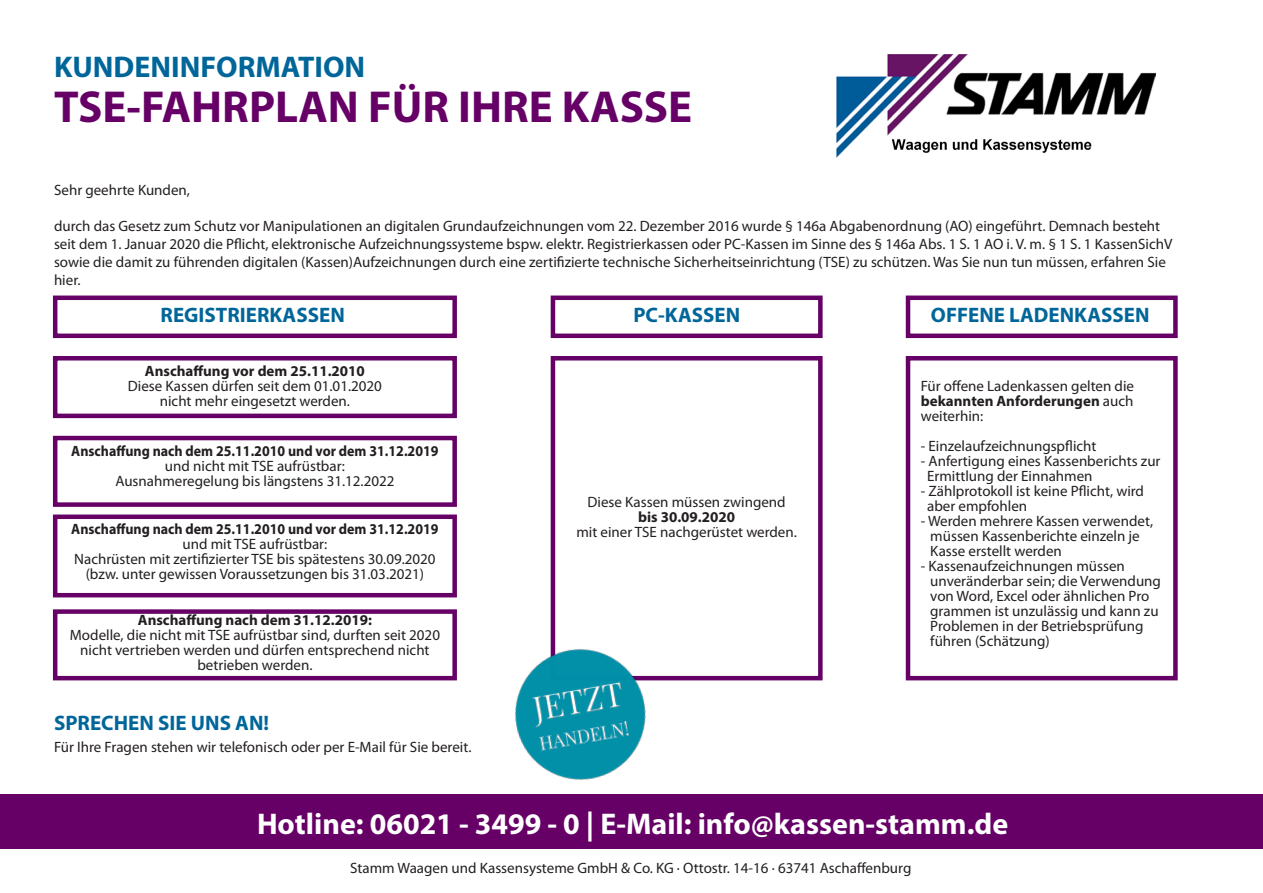
<style>
.page{position:relative;width:1263px;height:893px;background:#fff}
.page>*{position:absolute;margin:0;border:0;box-sizing:border-box;transform-origin:0 0}
.t1{font:700 45px "Myriad Pro";color:#606}
.t2{font:700 30px "Myriad Pro";color:#fff}
.t3{font:700 30px "Myriad Pro";color:#069}
.t4{font:700 21px "Myriad Pro";color:#069}
.t5{font:15px/15px "Myriad Pro";color:#231f20}
.t6{font:700 15px/15px "Myriad Pro";color:#231f20;text-align:center;scale:.93 1}
.t7{font:700 15px "Myriad Pro";color:#231f20}
.s1{font-weight:700}
.s2{font-weight:400}
</style>
<div class="page">
<img style="left:837px;top:54px;width:318px;height:104px">
<div style="left:0;top:794px;width:1263px;height:54px;background:#606"></div>
<div style="left:53px;top:296px;width:404px;height:42px;border:4px solid #606"></div>
<div style="left:551px;top:296px;width:272px;height:42px;border:4px solid #606"></div>
<div style="left:906px;top:296px;width:272px;height:42px;border:4px solid #606"></div>
<div style="left:53px;top:356px;width:404px;height:62px;border:4px solid #606"></div>
<div style="left:53px;top:436px;width:404px;height:71px;border:4px solid #606"></div>
<div style="left:53px;top:514px;width:404px;height:83px;border:4px solid #606"></div>
<div style="left:53px;top:609px;width:404px;height:71px;border:4px solid #606"></div>
<div style="left:551px;top:356px;width:272px;height:324px;border:4px solid #606"></div>
<div style="left:906px;top:356px;width:272px;height:324px;border:4px solid #606"></div>
<img style="left:383px;top:595px;width:418px;height:254px">
<p class="t3" style="left:54px;top:47px;width:313px">KUNDENINFORMATION</p>
<p class="t1" style="left:54px;top:77px;width:640px">TSE-FAHRPLAN FÜR IHRE KASSE</p>
<p class="t5" style="left:54px;top:182px;width:138px">Sehr geehrte Kunden,</p>
<p class="t5" style="left:54px;top:217px;width:1120px;line-height:18px">durch das Gesetz zum Schutz vor Manipulationen an digitalen Grundaufzeichnungen vom 22. Dezember 2016 wurde § 146a Abgabenordnung (AO) eingeführt. Demnach besteht seit dem 1. Januar 2020 die Pflicht, elektronische Aufzeichnungssysteme bspw. elektr. Registrierkassen oder PC-Kassen im Sinne des § 146a Abs. 1 S. 1 AO i. V. m. § 1 S. 1 KassenSichV sowie die damit zu führenden digitalen (Kassen)Aufzeichnungen durch eine zertifizierte technische Sicherheitseinrichtung (TSE) zu schützen. Was Sie nun tun müssen, erfahren Sie hier.</p>
<p class="t4" style="left:161px;top:301px;width:186px">REGISTRIERKASSEN</p>
<p class="t4" style="left:633px;top:301px;width:108px">PC-KASSEN</p>
<p class="t4" style="left:931px;top:301px;width:220px">OFFENE LADENKASSEN</p>
<p class="t5" style="left:128px;top:364px;width:255px;text-align:center"><span class="s1">Anschaffung vor dem 25.11.2010<br></span>Diese Kassen dürfen seit dem 01.01.2020 nicht mehr eingesetzt werden.</p>
<p class="t5" style="left:71px;top:443px;width:369px;text-align:center"><span class="s1">Anschaffung nach dem 25.11.2010 und vor dem 31.12.2019 </span>und nicht mit TSE aufrüstbar:<br>Ausnahmeregelung bis längstens 31.12.2022</p>
<p class="t6" style="left:71px;top:521px;width:396px">Anschaffung nach dem 25.11.2010 und vor dem 31.12.2019 <span class="s2">und mit TSE aufrüstbar:</span></p>
<p class="t5" style="left:74px;top:551px;width:363px;text-align:center">Nachrüsten mit zertifizierter TSE bis spätestens 30.09.2020 (bzw. unter gewissen Voraussetzungen bis 31.03.2021)</p>
<p class="t7" style="left:138px;top:610px;width:236px">Anschaffung nach dem 31.12.2019:</p>
<p class="t5" style="left:70px;top:627px;width:372px;text-align:center">Modelle, die nicht mit TSE aufrüstbar sind, durften seit 2020 nicht vertrieben werden und dürfen entsprechend nicht betrieben werden.</p>
<p class="t4" style="left:54px;top:710px;width:217px">SPRECHEN SIE UNS AN!</p>
<p class="t5" style="left:54px;top:739px;width:419px">Für Ihre Fragen stehen wir telefonisch oder per E-Mail für Sie bereit.</p>
<p class="t5" style="left:587px;top:494px;width:200px;text-align:center">Diese Kassen müssen zwingend <span class="s1">bis 30.09.2020</span></p>
<p class="t5" style="left:576px;top:524px;width:222px">mit einer TSE nachgerüstet werden.</p>
<p class="t5" style="left:921px;top:378px;width:215px;text-align:justify">Für offene Ladenkassen gelten die <span class="s1">bekannten Anforderungen</span> auch weiterhin:</p>
<p class="t5" style="left:921px;top:438px;width:177px">- Einzelaufzeichnungspflicht</p>
<p class="t5" style="left:927px;top:453px;width:235px;text-indent:-6px">- Anfertigung eines Kassenberichts zur<br>Ermittlung der Einnahmen</p>
<p class="t5" style="left:927px;top:483px;width:218px;text-indent:-6px">- Zählprotokoll ist keine Pflicht, wird aber empfohlen</p>
<p class="t5" style="left:930px;top:513px;width:224px;text-indent:-10px">- Werden mehrere Kassen verwendet, müssen Kassenberichte einzeln je<br>Kasse erstellt werden</p>
<p class="t5" style="left:930px;top:558px;width:232px;text-indent:-10px">- Kassenaufzeichnungen müssen unveränderbar sein; die Verwendung von Word, Excel oder ähnlichen Pro grammen ist unzulässig und kann zu<br>Problemen in der Betriebsprüfung führen (Schätzung)</p>
<p class="t2" style="left:257px;top:804px;width:753px">Hotline: 06021 - 3499 - 0 | E-Mail: info@kassen-stamm.de</p>
<p class="t5" style="left:350px;top:860px;width:563px">Stamm Waagen und Kassensysteme GmbH &amp; Co. KG · Ottostr. 14-16 · 63741 Aschaffenburg</p>
</div>
